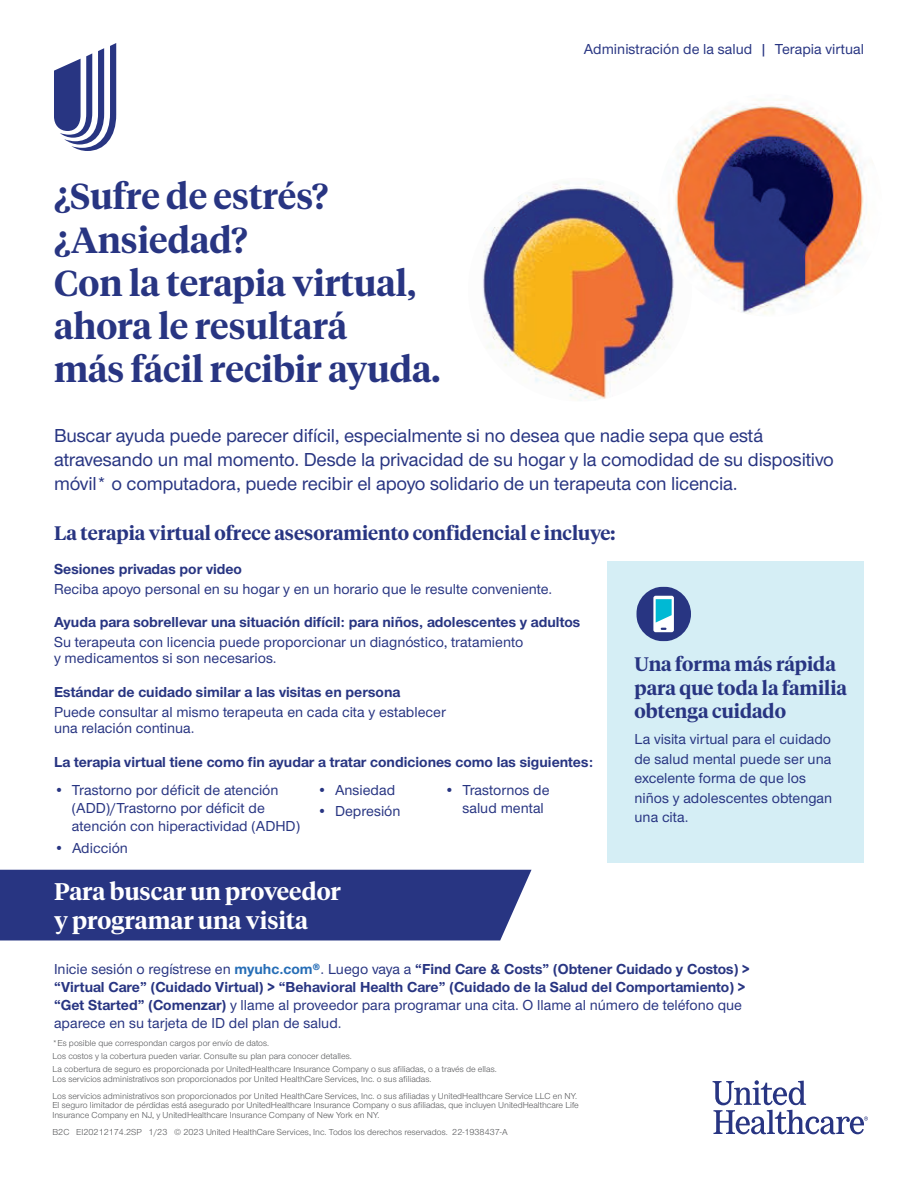
<style>
.page{position:relative;width:918px;height:1188px;background:#fff}
.page>*{position:absolute;margin:0;border:0;box-sizing:border-box;transform-origin:0 0}
.t1{font:600 36px/43.2px "UHC Serif Headline";color:#283582}
.t2{font:600 24px/28.8px "UHC Serif Headline";color:#fff}
.t3{font:500 19.5px/24px "UHC Sans";letter-spacing:-.01em;color:#283582}
.t4{font:600 19.5px/23.4px "UHC Serif Headline";color:#283582}
.t5{font:500 15px/19.5px "UHC Sans";color:#283582}
.t6{font:700 15px/18px "UHC Sans";color:#283582}
.t7{font:9px/13.2px "UHC Sans";color:#57585a}
.s1{font-weight:500}
.s2{color:#256db6}
</style>
<div class="page">
<svg style="left:713px;top:1080px;width:155px;height:54px"></svg>
<div style="left:608px;top:562px;width:256px;height:301px;background:#d5eef5"></div>
<svg style="left:54px;top:43px;width:62px;height:108px"></svg>
<img style="left:468px;top:178px;width:224px;height:224px;border-radius:112px">
<img style="left:658px;top:99px;width:209px;height:218px">
<svg style="left:636px;top:587px;width:55px;height:54px"></svg>
<div style="left:0;top:870px;width:532px;height:70px;background:#283582"></div>
<h3 class="t5" style="left:584px;top:39px;width:282px">Administración de la salud | Terapia virtual</h3>
<h1 class="t1" style="left:54px;top:173px;width:388px">¿Sufre de estrés? ¿Ansiedad?<br>Con la terapia virtual, ahora le resultará<br>más fácil recibir ayuda.</h1>
<p class="t3" style="left:54px;top:423px;width:781px">Buscar ayuda puede parecer difícil, especialmente si no desea que nadie sepa que está atravesando un mal momento. Desde la privacidad de su hogar y la comodidad de su dispositivo móvil* o computadora, puede recibir el apoyo solidario de un terapeuta con licencia.</p>
<h3 class="t4" style="left:54px;top:521px;width:563px">La terapia virtual ofrece asesoramiento confidencial e incluye:</h3>
<h3 class="t6" style="left:54px;top:559px;width:190px">Sesiones privadas por video</h3>
<h3 class="t5" style="left:54px;top:578px;width:500px">Reciba apoyo personal en su hogar y en un horario que le resulte conveniente.</h3>
<h3 class="t6" style="left:54px;top:613px;width:528px">Ayuda para sobrellevar una situación difícil: para niños, adolescentes y adultos</h3>
<h3 class="t5" style="left:54px;top:633px;width:471px;line-height:16.5px">Su terapeuta con licencia puede proporcionar un diagnóstico, tratamiento y medicamentos si son necesarios.</h3>
<h3 class="t4" style="left:634px;top:652px;width:214px">Una forma más rápida para que toda la familia obtenga cuidado</h3>
<h3 class="t6" style="left:54px;top:682px;width:348px">Estándar de cuidado similar a las visitas en persona</h3>
<h3 class="t5" style="left:54px;top:703px;width:393px;line-height:16.5px">Puede consultar al mismo terapeuta en cada cita y establecer una relación continua.</h3>
<h3 class="t5" style="left:634px;top:729px;width:199px">La visita virtual para el cuidado de salud mental puede ser una excelente forma de que los niños y adolescentes obtengan una cita.</h3>
<h3 class="t6" style="left:54px;top:752px;width:541px">La terapia virtual tiene como fin ayudar a tratar condiciones como las siguientes:</h3>
<h3 class="t5" style="left:54px;top:780px;width:12px">•</h3>
<h3 class="t5" style="left:317px;top:780px;width:80px">• Ansiedad</h3>
<h3 class="t5" style="left:444px;top:780px;width:107px">• Trastornos de</h3>
<h3 class="t5" style="left:317px;top:801px;width:85px">• Depresión</h3>
<h3 class="t5" style="left:462px;top:798px;width:83px">salud mental</h3>
<h3 class="t5" style="left:54px;top:838px;width:75px">• Adicción</h3>
<h2 class="t2" style="left:54px;top:876px;width:288px">Para buscar un proveedor y programar una visita</h2>
<p class="t6" style="left:54px;top:960px;width:697px"><span class="s1">Inicie sesión o regístrese en</span> <span class="s2">myuhc.com®</span><span class="s1">. Luego vaya a</span> “Find Care &amp; Costs” (Obtener Cuidado y Costos) &gt; “Virtual Care” (Cuidado Virtual) &gt; “Behavioral Health Care” (Cuidado de la Salud del Comportamiento) &gt; “Get Started” (Comenzar) <span class="s1">y llame al proveedor para programar una cita. O llame al número de teléfono que aparece en su tarjeta de ID del plan de salud.</span></p>
<p class="t7" style="left:52px;top:1036px;width:446px">*Es posible que correspondan cargos por envío de datos.<br>Los costos y la cobertura pueden variar. Consulte su plan para conocer detalles.<br>La cobertura de seguro es proporcionada por UnitedHealthcare Insurance Company o sus afiliadas, o a través de ellas.</p>
<p class="t7" style="left:52px;top:1071px;width:526px;line-height:16.5px">Los servicios administrativos son proporcionados por United HealthCare Services, Inc. o sus afiliadas.<br>Los servicios administrativos son proporcionados por United HealthCare Services, Inc. o sus afiliadas y UnitedHealthcare Service LLC en NY.</p>
<p class="t7" style="left:52px;top:1100px;width:528px;line-height:9.8px">El seguro limitador de pérdidas está asegurado por UnitedHealthcare Insurance Company o sus afiliadas, que incluyen UnitedHealthcare Life<br>Insurance Company en NJ, y UnitedHealthcare Insurance Company of New York en NY.</p>
<p class="t7" style="left:52px;top:1125px;width:457px">B2C EI20212174.2SP 1/23 © 2023 United HealthCare Services, Inc. Todos los derechos reservados. 22-1938437-A</p>
<h3 class="t5" style="left:72px;top:780px;width:230px;line-height:18px">Trastorno por déficit de atención (ADD)/Trastorno por déficit de atención con hiperactividad (ADHD)</h3>
</div>
